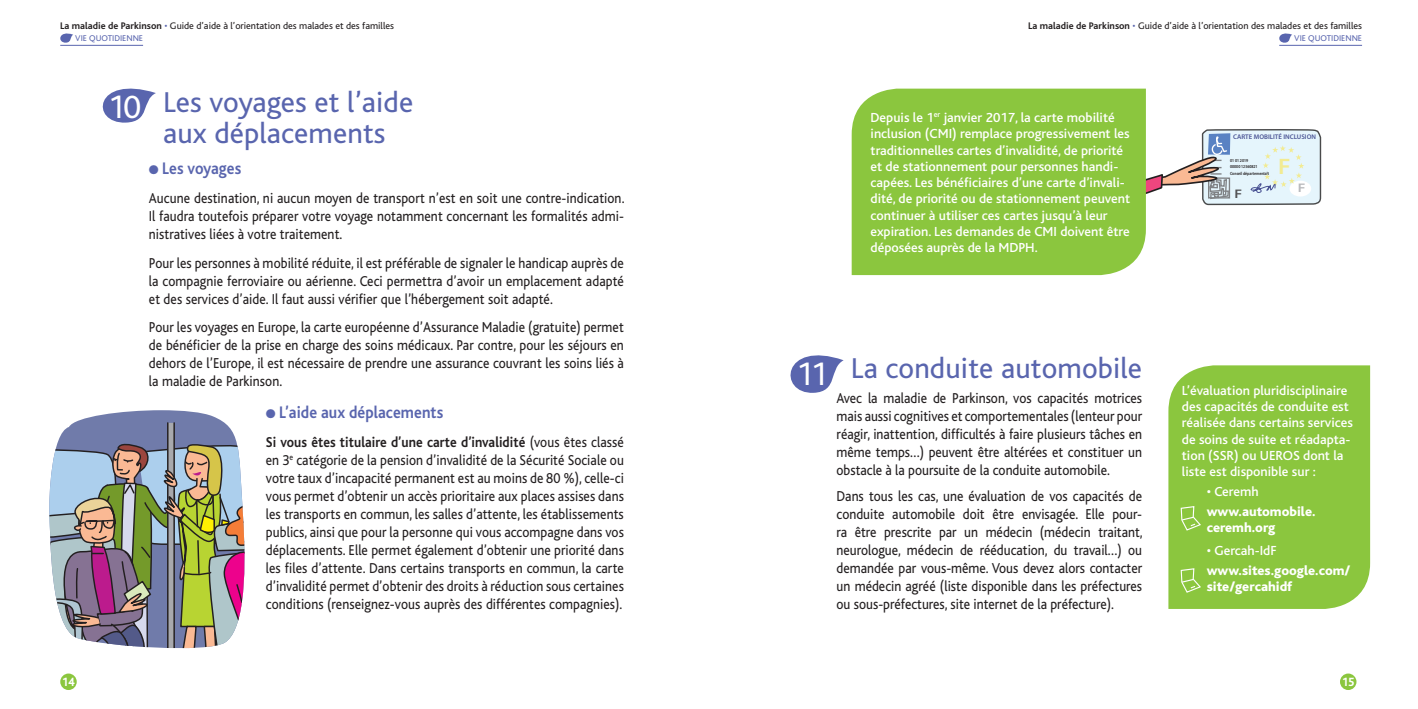
<style>
.page{position:relative;width:1418px;height:709px;background:#fff}
.page>*{position:absolute;margin:0;border:0;box-sizing:border-box;transform-origin:0 0}
.t1{font:33.75px "Bliss";color:#fff}
.t2{font:30px/31.2px "Bliss";letter-spacing:.005em;color:#5965ae}
.t3{font:600 22.5px "Myriad Pro";color:#f2eb92;scale:1.1 1}
.t4{font:700 17.5px "Bliss";letter-spacing:.005em;color:#5965ae;scale:.9 1}
.t5{font:15px/18px "Bliss";letter-spacing:.005em;color:#231f20;text-align:justify;scale:.9 1}
.t6{font:500 13.75px/16.2px "Bliss";color:#fff}
.t7{font:800 13.75px/16.2px "Bliss";color:#fff}
.t8{font:800 12.5px "Bliss";color:#fff;scale:.9 1}
.t9{font:600 12.5px "Myriad Pro";color:#535355;scale:1.21 1}
.t10{font:600 12.5px "Myriad Pro";color:#b8b9bc;scale:1.21 1}
.t11{font:10px "Bliss";color:#231f20}
.t12{font:8.75px "Bliss";color:#5965ae}
.t13{font:600 6.75px "Myriad Pro";color:#495293}
.t14{font:600 4.5px/5.9px "Myriad Pro";color:#231f20;scale:.85 1}
.s1{font-weight:700}
.s2{color:#5965ae}
</style>
<div class="page">
<svg style="left:1145px;top:128px;width:176px;height:78px"></svg>
<div style="left:1339px;top:673px;width:17px;height:17px;background:#8bc63e;border-radius:50%"></div>
<div style="left:60px;top:673px;width:17px;height:17px;background:#8bc63e;border-radius:50%"></div>
<div style="left:851px;top:89px;width:294px;height:186px;background:#8bc63e"></div>
<svg style="left:790px;top:355px;width:53px;height:38px"></svg>
<hr style="left:1279px;top:45px;width:82px;height:1px;background:#5965ae">
<svg style="left:1279px;top:33px;width:13px;height:10px"></svg>
<hr style="left:60px;top:45px;width:83px;height:1px;background:#5965ae">
<svg style="left:60px;top:33px;width:13px;height:10px"></svg>
<svg style="left:102px;top:88px;width:54px;height:35px"></svg>
<div style="left:1168px;top:365px;width:201px;height:244px;background:#8bc63e"></div>
<svg style="left:1174px;top:502px;width:31px;height:31px"></svg>
<svg style="left:1174px;top:564px;width:31px;height:32px"></svg>
<svg style="left:59px;top:410px;width:177px;height:29px;fill:#707baa"></svg>
<div style="left:167px;top:422px;width:8px;height:229px;background:#a8a9ad;border:1px solid #231f20"></div>
<svg style="left:49px;top:439px;width:196px;height:212px;background:#9b9892"></svg>
<p class="t11" style="left:60px;top:20px;width:335px"><span class="s1">La maladie de Parkinson</span> <span class="s2">•</span> Guide d’aide à l’orientation des malades et des familles</p>
<p class="t12" style="left:75px;top:34px;width:69px">VIE QUOTIDIENNE</p>
<h1 class="t1" style="left:108px;top:89px;width:35px">10</h1>
<h2 class="t2" style="left:163px;top:87px;width:252px">Les voyages et l’aide aux déplacements</h2>
<p class="t4" style="left:149px;top:160px;width:104px">● Les voyages</p>
<p class="t5" style="left:149px;top:189px;width:530px">Aucune destination, ni aucun moyen de transport n’est en soit une contre-indication.<br>Il faudra toutefois préparer votre voyage notamment concernant les formalités admi&shy;nistratives liées à votre traitement.</p>
<p class="t5" style="left:149px;top:254px;width:529px">Pour les personnes à mobilité réduite, il est préférable de signaler le handicap auprès de la compagnie ferroviaire ou aérienne. Ceci permettra d’avoir un emplacement adapté et des services d’aide. Il faut aussi vérifier que l’hébergement soit adapté.</p>
<p class="t5" style="left:149px;top:319px;width:529px">Pour les voyages en Europe, la carte européenne d’Assurance Maladie (gratuite) permet de bénéficier de la prise en charge des soins médicaux. Par contre, pour les séjours en dehors de l’Europe, il est nécessaire de prendre une assurance couvrant les soins liés à la maladie de Parkinson.</p>
<p class="t4" style="left:266px;top:403px;width:199px">● L’aide aux déplacements</p>
<p class="t5" style="left:266px;top:433px;width:399px"><span class="s1">Si vous êtes titulaire d’une carte d’invalidité</span> (vous êtes classé en 3<sup>e</sup> catégorie de la pension d’invalidité de la Sécurité Sociale ou votre taux d’incapacité permanent est au moins de 80 %), celle-ci vous permet d’obtenir un accès prioritaire aux places assises dans les transports en commun, les salles d’attente, les établissements publics, ainsi que pour la personne qui vous accompagne dans vos déplacements. Elle permet également d’obtenir une priorité dans les files d’attente. Dans certains transports en commun, la carte d’invalidité permet d’obtenir des droits à réduction sous certaines conditions (renseignez-vous auprès des différentes compagnies).</p>
<p class="t11" style="left:1028px;top:20px;width:335px"><span class="s1">La maladie de Parkinson</span> <span class="s2">•</span> Guide d’aide à l’orientation des malades et des familles</p>
<p class="t12" style="left:1294px;top:34px;width:69px">VIE QUOTIDIENNE</p>
<p class="t6" style="left:870px;top:110px;width:261px">Depuis le 1<sup>er</sup> janvier 2017, la carte mobilité inclusion (CMI) remplace progressivement les traditionnelles cartes d’invalidité, de priorité et de stationnement pour personnes handi&shy;capées. Les bénéficiaires d’une carte d’invali&shy;dité, de priorité ou de stationnement peuvent continuer à utiliser ces cartes jusqu’à leur expiration. Les demandes de CMI doivent être déposées auprès de la MDPH.</p>
<p class="t13" style="left:1232px;top:132px;width:84px">CARTE MOBILITÉ INCLUSION</p>
<p class="t14" style="left:1230px;top:157px;width:34px">01 01 2019<br>00000 12560821</p>
<p class="t14" style="left:1230px;top:170px;width:48px">Conseil départementalt</p>
<p class="t9" style="left:1234px;top:186px;width:8px">F</p>
<h3 class="t3" style="left:1278px;top:152px;width:13px">F</h3>
<p class="t10" style="left:1297px;top:180px;width:8px">F</p>
<h1 class="t1" style="left:796px;top:356px;width:33px">11</h1>
<h2 class="t2" style="left:850px;top:353px;width:293px">La conduite automobile</h2>
<p class="t5" style="left:836px;top:390px;width:341px">Avec la maladie de Parkinson, vos capacités motrices mais aussi cognitives et comportementales (lenteur pour réagir, inattention, difficultés à faire plusieurs tâches en même temps…) peuvent être altérées et constituer un obstacle à la poursuite de la conduite automobile.</p>
<p class="t5" style="left:836px;top:487px;width:341px">Dans tous les cas, une évaluation de vos capacités de conduite automobile doit être envisagée. Elle pour&shy;ra être prescrite par un médecin (médecin traitant, neurologue, médecin de rééducation, du travail…) ou demandée par vous-même. Vous devez alors contacter un médecin agréé (liste disponible dans les préfectures ou sous-préfectures, site internet de la préfecture).</p>
<p class="t6" style="left:1181px;top:382px;width:173px">L’évaluation pluridisciplinaire des capacités de conduite est réalisée dans certains services de soins de suite et réadapta&shy;tion (SSR) ou UEROS dont la liste est disponible sur :</p>
<p class="t6" style="left:1206px;top:483px;width:53px">• Ceremh</p>
<p class="t7" style="left:1206px;top:503px;width:110px">www.automobile. ceremh.org</p>
<p class="t6" style="left:1206px;top:543px;width:72px">• Gercah-IdF</p>
<p class="t7" style="left:1206px;top:563px;width:145px">www.sites.google.com/ site/gercahidf</p>
<p class="t8" style="left:62px;top:675px;width:15px">14</p>
<p class="t8" style="left:1341px;top:675px;width:15px">15</p>
</div>
